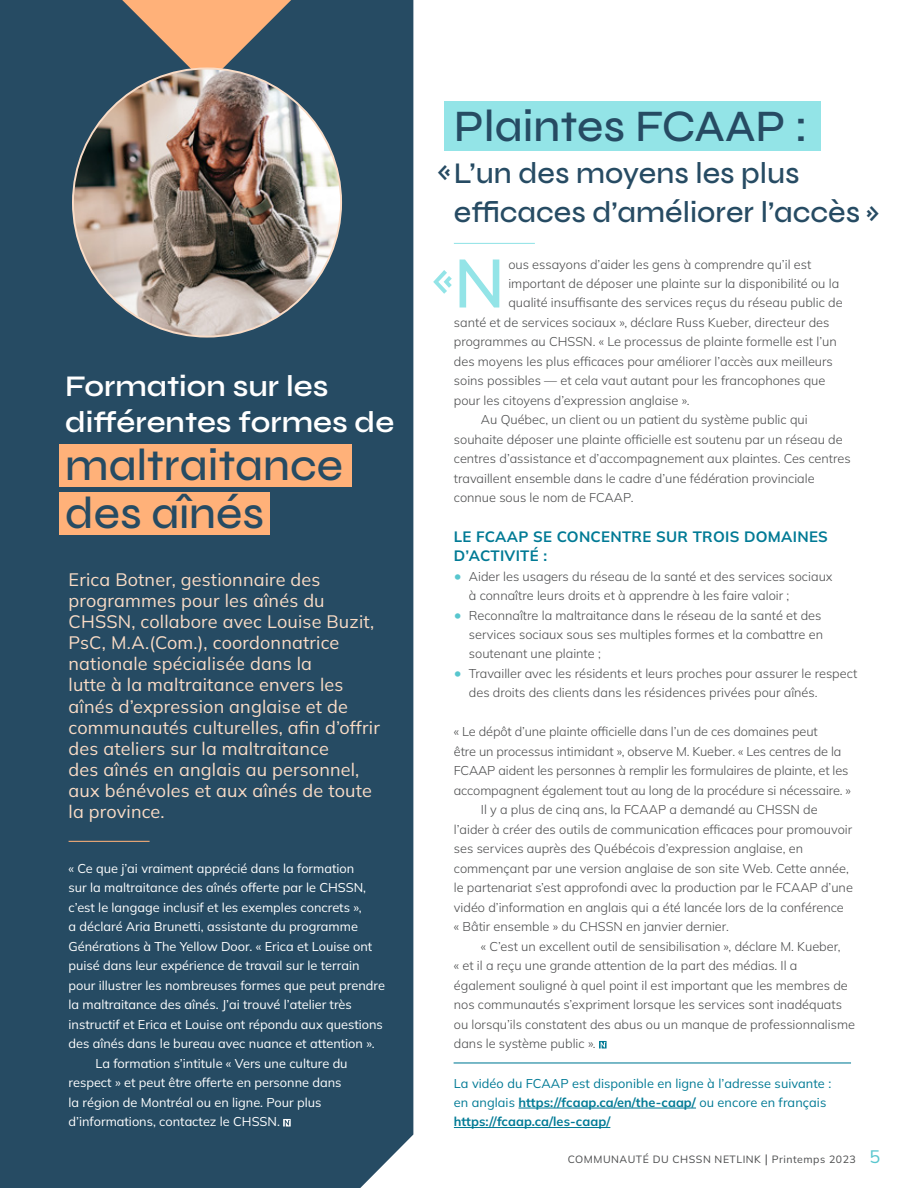
<style>
.page{position:relative;width:918px;height:1188px;background:#fff}
.page>*{position:absolute;margin:0;border:0;box-sizing:border-box;transform-origin:0 0}
.t1{font:600 68.1px "Mulish";color:#93e4e7}
.t2{font:500 45px/48px "Syne";color:#264b63}
.t3{font:500 30px/39px "Syne";color:#264b63}
.t4{font:600 30px/36px "Syne";color:#fff}
.t5{font:18px/21px "Mulish";letter-spacing:.01em;color:#fadcc6}
.t6{font:700 15px/19.5px "Mulish";letter-spacing:.02em;color:#007a95}
.t7{font:300 12.75px/19.5px "Mulish";color:#4b4c4d}
.t8{font:12.75px "Mulish";color:#fff}
.t9{font:12.75px/19.5px "Mulish";letter-spacing:.005em;color:#007a95}
.t10{font:10.5px "Mulish";letter-spacing:.05em;color:#4b4c4d}
.s1{font-weight:700;font-size:15px;color:#58c6ce}
.s2{font-weight:700}
.s3{font-size:12px}
.s4{font-size:18px;color:#58c6ce}
</style>
<div class="page">
<div style="left:445px;top:102px;width:376px;height:49px;background:#93e4e7"></div>
<hr style="left:519px;top:1108px;width:177px;height:1px;background:#007a95">
<hr style="left:454px;top:1127px;width:156px;height:1px;background:#007a95">
<svg style="left:599px;top:1041px;width:8px;height:7px"></svg>
<hr style="left:454px;top:1062px;width:397px;height:1px;background:#007a95">
<div style="left:0;top:0;width:413px;height:1188px;background:#264b63"></div>
<svg style="left:122px;top:0;width:169px;height:85px;background:#9b826f"></svg>
<div style="left:60px;top:444px;width:292px;height:43px;background:#ffb179"></div>
<div style="left:60px;top:492px;width:210px;height:42px;background:#ffb179"></div>
<svg style="left:283px;top:1119px;width:8px;height:7px"></svg>
<hr style="left:69px;top:841px;width:81px;height:1px;background:#ffb179">
<hr style="left:454px;top:243px;width:81px;height:1px;background:#93e4e7">
<svg style="left:433px;top:270px;width:19px;height:24px"></svg>
<img style="left:73px;top:68px;width:268px;height:269px;border-radius:134px">
<h3 class="t4" style="left:65px;top:367px;width:331px">Formation sur les différentes formes de</h3>
<h2 class="t2" style="left:65px;top:440px;width:279px">maltraitance des aînés</h2>
<p class="t5" style="left:69px;top:569px;width:313px">Erica Botner, gestionnaire des programmes pour les aînés du<br>CHSSN, collabore avec Louise Buzit,<br>PsC, M.A.(Com.), coordonnatrice nationale spécialisée dans la<br>lutte à la maltraitance envers les aînés d’expression anglaise et de communautés culturelles, afin d’offrir des ateliers sur la maltraitance<br>des aînés en anglais au personnel, aux bénévoles et aux aînés de toute la province.</p>
<p class="t8" style="left:69px;top:860px;width:287px">« Ce que j’ai vraiment apprécié dans la formation</p>
<p class="t8" style="left:69px;top:879px;width:299px">sur la maltraitance des aînés offerte par le CHSSN,</p>
<p class="t8" style="left:69px;top:899px;width:295px">c’est le langage inclusif et les exemples concrets »,</p>
<p class="t8" style="left:69px;top:918px;width:291px">a déclaré Aria Brunetti, assistante du programme</p>
<p class="t8" style="left:69px;top:938px;width:305px">Générations à The Yellow Door. « Erica et Louise ont</p>
<p class="t8" style="left:69px;top:957px;width:292px">puisé dans leur expérience de travail sur le terrain</p>
<p class="t8" style="left:69px;top:977px;width:318px">pour illustrer les nombreuses formes que peut prendre</p>
<p class="t8" style="left:69px;top:996px;width:285px">la maltraitance des aînés. J’ai trouvé l’atelier très</p>
<p class="t8" style="left:69px;top:1016px;width:316px">instructif et Erica et Louise ont répondu aux questions</p>
<p class="t8" style="left:69px;top:1035px;width:308px">des aînés dans le bureau avec nuance et attention ».</p>
<p class="t8" style="left:96px;top:1055px;width:254px">La formation s’intitule « Vers une culture du</p>
<p class="t8" style="left:69px;top:1074px;width:274px">respect » et peut être offerte en personne dans</p>
<p class="t8" style="left:69px;top:1094px;width:254px">la région de Montréal ou en ligne. Pour plus</p>
<p class="t8" style="left:69px;top:1113px;width:213px">d’informations, contactez le CHSSN.</p>
<h2 class="t2" style="left:454px;top:101px;width:356px">Plaintes FCAAP :</h2>
<h3 class="t3" style="left:454px;top:153px;width:428px;text-indent:-17px">«L’un des moyens les plus efficaces d’améliorer l’accès »</h3>
<h1 class="t1" style="left:454px;top:237px;width:53px">N</h1>
<p class="t7" style="left:508px;top:254px;width:304px">ous essayons d’aider les gens à comprendre qu’il est</p>
<p class="t7" style="left:508px;top:273px;width:332px">important de déposer une plainte sur la disponibilité ou la</p>
<p class="t7" style="left:508px;top:293px;width:336px">qualité insuffisante des services reçus du réseau public de</p>
<p class="t7" style="left:454px;top:312px;width:377px">santé et de services sociaux », déclare Russ Kueber, directeur des</p>
<p class="t7" style="left:454px;top:332px;width:384px">programmes au CHSSN. « Le processus de plainte formelle est l’un</p>
<p class="t7" style="left:454px;top:351px;width:381px">des moyens les plus efficaces pour améliorer l’accès aux meilleurs</p>
<p class="t7" style="left:454px;top:371px;width:373px">soins possibles — et cela vaut autant pour les francophones que</p>
<p class="t7" style="left:454px;top:390px;width:237px">pour les citoyens d’expression anglaise ».</p>
<p class="t7" style="left:481px;top:410px;width:328px">Au Québec, un client ou un patient du système public qui</p>
<p class="t7" style="left:454px;top:429px;width:390px">souhaite déposer une plainte officielle est soutenu par un réseau de</p>
<p class="t7" style="left:454px;top:449px;width:398px">centres d’assistance et d’accompagnement aux plaintes. Ces centres</p>
<p class="t7" style="left:454px;top:468px;width:362px">travaillent ensemble dans le cadre d’une fédération provinciale</p>
<p class="t7" style="left:454px;top:488px;width:181px">connue sous le nom de FCAAP.</p>
<p class="t6" style="left:454px;top:526px;width:375px">LE FCAAP SE CONCENTRE SUR TROIS DOMAINES<br>D’ACTIVITÉ :</p>
<p class="t7" style="left:469px;top:566px;width:365px;text-indent:-15px"><span class="s1">•</span> Aider les usagers du réseau de la santé et des services sociaux à connaître leurs droits et à apprendre à les faire valoir ;</p>
<p class="t7" style="left:469px;top:605px;width:356px;text-indent:-15px"><span class="s1">•</span> Reconnaître la maltraitance dans le réseau de la santé et des services sociaux sous ses multiples formes et la combattre en soutenant une plainte ;</p>
<p class="t7" style="left:469px;top:663px;width:390px;text-indent:-15px"><span class="s1">•</span> Travailler avec les résidents et leurs proches pour assurer le respect des droits des clients dans les résidences privées pour aînés.</p>
<p class="t7" style="left:454px;top:722px;width:365px">« Le dépôt d’une plainte officielle dans l’un de ces domaines peut</p>
<p class="t7" style="left:454px;top:741px;width:389px">être un processus intimidant », observe M. Kueber. « Les centres de la</p>
<p class="t7" style="left:454px;top:761px;width:396px">FCAAP aident les personnes à remplir les formulaires de plainte, et les</p>
<p class="t7" style="left:454px;top:780px;width:399px">accompagnent également tout au long de la procédure si nécessaire. »</p>
<p class="t7" style="left:481px;top:800px;width:338px">Il y a plus de cinq ans, la FCAAP a demandé au CHSSN de</p>
<p class="t7" style="left:454px;top:819px;width:400px">l’aider à créer des outils de communication efficaces pour promouvoir</p>
<p class="t7" style="left:454px;top:839px;width:351px">ses services auprès des Québécois d’expression anglaise, en</p>
<p class="t7" style="left:454px;top:858px;width:396px">commençant par une version anglaise de son site Web. Cette année,</p>
<p class="t7" style="left:454px;top:878px;width:401px">le partenariat s’est approfondi avec la production par le FCAAP d’une</p>
<p class="t7" style="left:454px;top:897px;width:391px">vidéo d’information en anglais qui a été lancée lors de la conférence</p>
<p class="t7" style="left:454px;top:917px;width:276px">« Bâtir ensemble » du CHSSN en janvier dernier.</p>
<p class="t7" style="left:481px;top:936px;width:361px">« C’est un excellent outil de sensibilisation », déclare M. Kueber,</p>
<p class="t7" style="left:454px;top:956px;width:345px">« et il a reçu une grande attention de la part des médias. Il a</p>
<p class="t7" style="left:454px;top:975px;width:395px">également souligné à quel point il est important que les membres de</p>
<p class="t7" style="left:454px;top:995px;width:390px">nos communautés s’expriment lorsque les services sont inadéquats</p>
<p class="t7" style="left:454px;top:1014px;width:403px">ou lorsqu’ils constatent des abus ou un manque de professionnalisme</p>
<p class="t7" style="left:454px;top:1034px;width:143px">dans le système public ».</p>
<p class="t9" style="left:454px;top:1073px;width:379px">La vidéo du FCAAP est disponible en ligne à l’adresse suivante : en anglais <span class="s2">https://fcaap.ca/en/the-caap/</span> ou encore en français <span class="s2">https://fcaap.ca/les-caap/</span></p>
<p class="t10" style="left:568px;top:1152px;width:314px">COMMUNAUTÉ DU CHSSN NETLINK <span class="s3">|</span> Printemps 2023 <span class="s4">5</span></p>
</div>
